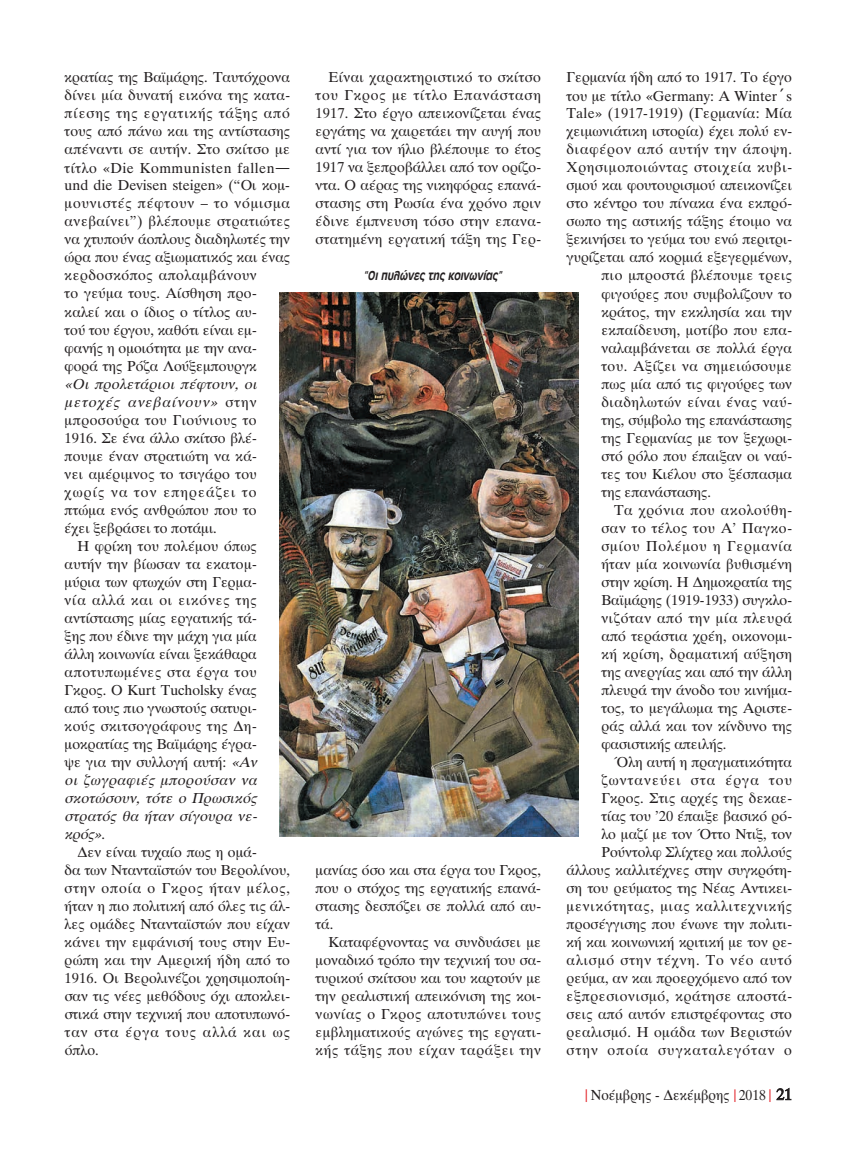
<style>
.page{position:relative;width:865px;height:1166px;background:#fff}
.page>*{position:absolute;margin:0;border:0;box-sizing:border-box;transform-origin:0 0}
.t1{font:15.15px "UB Times";color:#231f20;scale:.95 1}
.t2{font:15px/18px "UB Times";letter-spacing:.005em;color:#231f20}
.t3{font:15px "UB Times";letter-spacing:.04em;color:#231f20}
.t4{font:15px "UB Times";letter-spacing:.055em;color:#231f20}
.t5{font:15px "UB Times";letter-spacing:.025em;color:#231f20}
.t6{font:15px "UB Times";letter-spacing:.07em;color:#231f20}
.t7{font:15px "UB Times";letter-spacing:.045em;color:#231f20}
.t8{font:15px "UB Times";letter-spacing:.06em;color:#231f20}
.t9{font:15px "UB Times";letter-spacing:.03em;color:#231f20}
.t10{font:15px "UB Times";letter-spacing:.035em;color:#231f20}
.t11{font:italic 13.5px "UB Antique Olive Bold";color:#231f20;scale:.84 1}
.s1{font-family:"Lucida Grande"}
.s2{font-style:italic}
.s3{font-family:"UB Front";color:#e21a21}
.s4{font-family:"UB Front";font-size:15px;color:#e21a21}
.s5{font-size:15px}
.s6{font-size:16.5px}
</style>
<div class="page">
<img style="left:279px;top:293px;width:300px;height:543px">
<p class="t2" style="left:65px;top:68px;width:227px;text-align:justify">κρατίας της Βαϊμάρης. Ταυτόχρονα δίνει μία δυνατή εικόνα της κατα&shy;πίεσης της εργατικής τάξης από τους από πάνω και της αντίστασης απέναντι σε αυτήν. Στο σκίτσο με</p>
<p class="t2" style="left:65px;top:160px;width:227px">τίτλο «Die Kommunisten fallen<span class="s1">— </span>und die Devisen steigen» (“Οι κομ&shy;μουνιστές πέφτουν – το νόμισμα ανεβαίνει”) βλέπουμε στρατιώτες να χτυπούν άοπλους διαδηλωτές την ώρα που ένας αξιωματικός και ένας κερδοσκόπος απολαμβάνουν<br>το γεύμα τους. Αίσθηση προ&shy;καλεί και ο ίδιος ο τίτλος αυ-<br>τού του έργου, καθότι είναι εμ&shy;φανής η ομοιότητα με την ανα&shy;φορά της Ρόζα Λούξεμπουργκ</p>
<p class="t2" style="left:65px;top:375px;width:197px"><span class="s2">«Οι προλετάριοι πέφτουν, οι μετοχές ανεβαίνουν»</span> στ η ν μπροσούρα του Γιούνιους το<br>1916. Σε ένα άλλο σκίτσο βλέ&shy;πουμε έναν στρατιώτη να κά&shy;νει αμέριμνος το τσιγάρο του χωρίς να τον επηρεάζει το πτώμα ενός ανθρώπου που το έχει ξεβράσει το ποτάμι.</p>
<p class="t2" style="left:65px;top:537px;width:197px;text-indent:13px">Η φρίκη του πολέμου όπως αυτήν την βίωσαν τα εκατομ&shy;μύρια των φτωχών στη Γερμα&shy;νία αλλά και οι εικόνες της αντίστασης μίας εργατικής τά&shy;ξης που έδινε την μάχη για μία άλλη κοινωνία είναι ξεκάθαρα αποτυπωμένες στα έργα του<br>Γκρος. Ο Kurt Tucholsky ένας από τους πιο γνωστούς σατυρι&shy;κούς σκιτσογράφους της Δη&shy;μοκρατίας της Βαϊμάρης έγρα&shy;ψε για την συλλογή αυτή: <span class="s2">«Αν οι ζωγραφιές μπορούσαν να σκοτώσουν, τότε ο Πρωσικός στρατός θα ήταν σίγουρα νε&shy;κρός»</span>.</p>
<p class="t2" style="left:65px;top:843px;width:227px;text-indent:13px">Δεν είναι τυχαίο πως η ομά-<br>δα των Ντανταϊστών του Βερολίνου, στην οποία ο Γκρος ήταν μέλος, ήταν η πιο πολιτική από όλες τις άλ&shy;λες ομάδες Ντανταϊστών που είχαν κάνει την εμφάνισή τους στην Ευ&shy;ρώπη και την Αμερική ήδη από το<br>1916. Οι Βερολινέζοι χρησιμοποίη&shy;σαν τις νέες μεθόδους όχι αποκλει&shy;στικά στην τεχνική που αποτυπωνό&shy;ταν στα έργα τους αλλά και ως όπλο.</p>
<p class="t2" style="left:316px;top:68px;width:227px;text-align:justify;text-indent:13px">Είναι χαρακτηριστικό το σκίτσο του Γκρος με τίτλο Επανάσταση 1917. Στο έργο απεικονίζεται ένας εργάτης να χαιρετάει την αυγή που αντί για τον ήλιο βλέπουμε το έτος 1917 να ξεπροβάλλει από τον ορίζο&shy;ντα. Ο αέρας της νικηφόρας επανά&shy;στασης στη Ρωσία ένα χρόνο πριν έδινε έμπνευση τόσο στην επανα&shy;στατημένη εργατική τάξη της Γερ-</p>
<p class="t11" style="left:363px;top:268px;width:170px">“Οιπυλώνες της κοινωνίας”</p>
<p class="t2" style="left:316px;top:860px;width:227px;text-align:justify">μανίας όσο και στα έργα του Γκρος, που ο στόχος της εργατικής επανά&shy;στασης δεσπόζει σε πολλά από αυ&shy;τά.</p>
<p class="t2" style="left:316px;top:932px;width:227px;text-align:justify;text-indent:13px">Καταφέρνοντας να συνδυάσει με μοναδικό τρόπο την τεχνική του σα&shy;τυρικού σκίτσου και του καρτούν με την ρεαλιστική απεικόνιση της κοι&shy;νωνίας ο Γκρος αποτυπώνει τους εμβληματικούς αγώνες της εργατι&shy;κής τάξης που είχαν ταράξει την</p>
<p class="t2" style="left:566px;top:68px;width:227px;line-height:19.4px">Γερμανία ήδη από το 1917. Το έργο του με τίτλο «Germany: A Winter<span class="s1">΄</span>s</p>
<p class="t2" style="left:566px;top:105px;width:227px">Tale» (1917-1919) (Γερμανία: Μία</p>
<p class="t2" style="left:566px;top:123px;width:227px">χειμωνιάτικη ιστορία) έχει πολύ εν-</p>
<p class="t4" style="left:566px;top:142px;width:227px">διαφέρον από αυτήν την άποψη.</p>
<p class="t7" style="left:566px;top:160px;width:227px">Χρησιμοποιώντας στοιχεία κυβι-</p>
<p class="t2" style="left:566px;top:177px;width:227px">σμού και φουτουρισμού απεικονίζει</p>
<p class="t2" style="left:566px;top:195px;width:227px">στο κέντρο του πίνακα ένα εκπρό-</p>
<p class="t2" style="left:566px;top:213px;width:227px">σωπο της αστικής τάξης έτοιμο να</p>
<p class="t2" style="left:566px;top:231px;width:227px">ξεκινήσει το γεύμα του ενώ περιτρι-</p>
<p class="t2" style="left:566px;top:249px;width:227px">γυρίζεται από κορμιά εξεγερμένων,</p>
<p class="t9" style="left:601px;top:268px;width:192px">πιο μπροστά βλέπουμε τρεις</p>
<p class="t2" style="left:601px;top:285px;width:192px">φιγούρες που συμβολίζουν το</p>
<p class="t2" style="left:601px;top:303px;width:192px">κράτος, την εκκλησία και την</p>
<p class="t2" style="left:601px;top:321px;width:192px">εκπαίδευση, μοτίβο που επα-</p>
<p class="t2" style="left:601px;top:339px;width:192px">ναλαμβάνεται σε πολλά έργα</p>
<p class="t3" style="left:601px;top:358px;width:192px">του. Αξίζει να σημειώσουμε</p>
<p class="t2" style="left:601px;top:375px;width:192px">πως μία από τις φιγούρες των</p>
<p class="t3" style="left:601px;top:394px;width:192px">διαδηλωτών είναι ένας ναύ-</p>
<p class="t2" style="left:601px;top:411px;width:192px">της, σύμβολο της επανάστασης</p>
<p class="t2" style="left:601px;top:429px;width:192px">της Γερμανίας με τον ξεχωρι-</p>
<p class="t2" style="left:601px;top:447px;width:192px">στό ρόλο που έπαιξαν οι ναύ-</p>
<p class="t2" style="left:601px;top:465px;width:192px">τες του Κιέλου στο ξέσπασμα</p>
<p class="t2" style="left:601px;top:483px;width:111px">της επανάστασης.</p>
<p class="t3" style="left:614px;top:502px;width:179px">Τα χρόνια που ακολούθη-</p>
<p class="t10" style="left:601px;top:520px;width:192px">σαν το τέλος του Α’ Παγκο-</p>
<p class="t4" style="left:601px;top:538px;width:192px">σμίου Πολέμου η Γερμανία</p>
<p class="t2" style="left:601px;top:555px;width:192px">ήταν μία κοινωνία βυθισμένη</p>
<p class="t2" style="left:601px;top:573px;width:192px">στην κρίση. Η Δημοκρατία της</p>
<p class="t2" style="left:601px;top:591px;width:192px">Βαϊμάρης (1919-1933) συγκλο-</p>
<p class="t3" style="left:601px;top:610px;width:192px">νιζόταν από την μία πλευρά</p>
<p class="t2" style="left:601px;top:627px;width:192px">από τεράστια χρέη, οικονομι-</p>
<p class="t5" style="left:601px;top:646px;width:192px">κή κρίση, δραματική αύξηση</p>
<p class="t2" style="left:601px;top:663px;width:192px">της ανεργίας και από την άλλη</p>
<p class="t2" style="left:601px;top:681px;width:192px">πλευρά την άνοδο του κινήμα-</p>
<p class="t2" style="left:601px;top:699px;width:192px">τος, το μεγάλωμα της Αριστε-</p>
<p class="t2" style="left:601px;top:717px;width:192px">ράς αλλά και τον κίνδυνο της</p>
<p class="t2" style="left:601px;top:735px;width:127px">φασιστικής απειλής.</p>
<p class="t2" style="left:614px;top:753px;width:179px">Όλη αυτή η πραγματικότητα</p>
<p class="t6" style="left:601px;top:772px;width:192px">ζωντανεύει στα έργα του</p>
<p class="t2" style="left:601px;top:789px;width:192px">Γκρος. Στις αρχές της δεκαε-</p>
<p class="t2" style="left:601px;top:807px;width:192px">τίας του ’20 έπαιξε βασικό ρό-</p>
<p class="t2" style="left:601px;top:825px;width:192px">λο μαζί με τον Όττο Ντιξ, τον</p>
<p class="t2" style="left:601px;top:843px;width:192px">Ρούντολφ Σλίχτερ και πολλούς</p>
<p class="t2" style="left:566px;top:861px;width:227px">άλλους καλλιτέχνες στην συγκρότη-</p>
<p class="t2" style="left:566px;top:879px;width:227px">ση του ρεύματος της Νέας Αντικει-</p>
<p class="t4" style="left:566px;top:898px;width:227px">μενικότητας, μιας καλλιτεχνικής</p>
<p class="t2" style="left:566px;top:915px;width:227px">προσέγγισης που ένωνε την πολιτι-</p>
<p class="t2" style="left:566px;top:933px;width:227px">κή και κοινωνική κριτική με τον ρε-</p>
<p class="t8" style="left:566px;top:952px;width:227px">αλισμό στην τέχνη. Το νέο αυτό</p>
<p class="t2" style="left:566px;top:969px;width:227px">ρεύμα, αν και προερχόμενο από τον</p>
<p class="t3" style="left:566px;top:988px;width:227px">εξπρεσιονισμό, κράτησε αποστά-</p>
<p class="t2" style="left:566px;top:1005px;width:227px">σεις από αυτόν επιστρέφοντας στο</p>
<p class="t5" style="left:566px;top:1024px;width:227px">ρεαλισμό. Η ομάδα των Βεριστών</p>
<p class="t6" style="left:566px;top:1042px;width:227px">στην οποία συγκαταλεγόταν ο</p>
<p class="t1" style="left:584px;top:1086px;width:220px"><span class="s3">|</span> Νοέμβρης - Δεκέμβρης <span class="s4">|</span> <span class="s5">2018</span> <span class="s3">|</span> <span class="s6">21</span></p>
</div>
